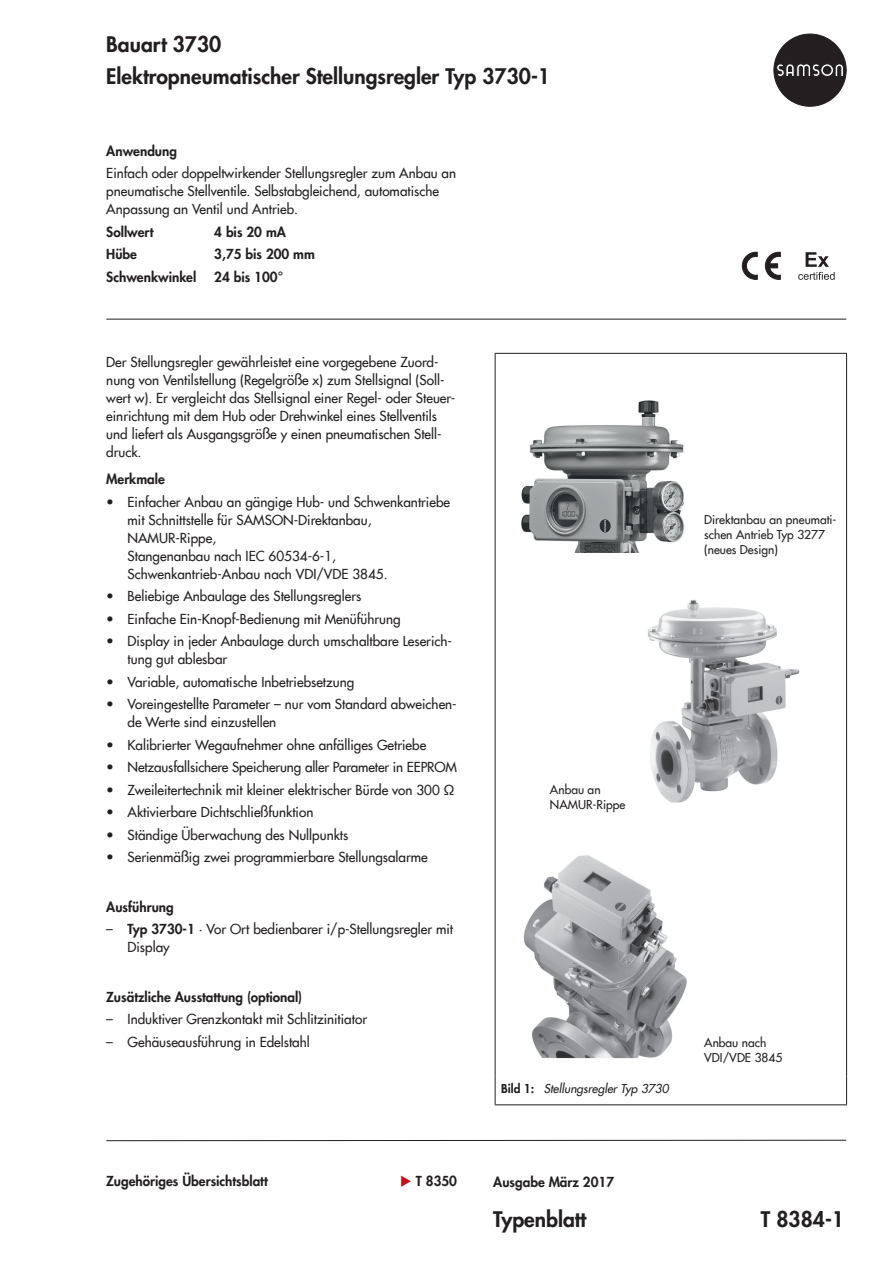
<style>
.page{position:relative;width:893px;height:1263px;background:#fff}
.page>*{position:absolute;margin:0;border:0;box-sizing:border-box;transform-origin:0 0}
.t1{font:800 21px/31.5px "Futura Com";color:#231f20}
.t2{font:500 13.5px/18px "Futura Com";color:#231f20}
.t3{font:800 13.5px "Futura Com";color:#231f20}
.t4{font:500 12px/15px "Futura Com";color:#231f20}
.t5{font:italic 500 12px "Futura Com";color:#231f20}
.s1{font-family:"Futura";font-weight:400}
.s2{font-weight:800}
.s3{font-weight:800;font-style:normal}
.s4{color:#be151b}
</style>
<div class="page">
<svg style="left:774px;top:34px;width:72px;height:72px"></svg>
<hr style="left:106px;top:319px;width:740px;height:1px;background:#231f20">
<svg style="left:106px;top:1139px;width:741px;height:2px"></svg>
<svg style="left:742px;top:252px;width:15px;height:27px"></svg>
<svg style="left:765px;top:252px;width:15px;height:27px"></svg>
<hr style="left:767px;top:264px;width:11px;height:4px;background:#231f20">
<svg style="left:798px;top:252px;width:37px;height:28px"></svg>
<hr style="left:495px;top:353px;width:352px;height:1px;background:#231f20">
<hr style="left:495px;top:354px;width:1px;height:722px;background:#231f20">
<hr style="left:846px;top:354px;width:1px;height:722px;background:#231f20">
<svg style="left:495px;top:1076px;width:1px;height:28px"></svg>
<svg style="left:846px;top:1076px;width:1px;height:28px"></svg>
<hr style="left:495px;top:1104px;width:352px;height:1px;background:#231f20">
<img style="left:521px;top:400px;width:164px;height:152px">
<img style="left:648px;top:599px;width:152px;height:204px">
<img style="left:523px;top:855px;width:164px;height:204px">
<h1 class="t1" style="left:106px;top:28px;width:445px">Bauart 3730<br>Elektropneumatischer Stellungsregler Typ 3730-1</h1>
<p class="t3" style="left:106px;top:140px;width:72px">Anwendung</p>
<p class="t2" style="left:106px;top:163px;width:351px">Einfach oder doppeltwirkender Stellungsregler zum Anbau an pneumatische Stellventile. Selbstabgleichend, automatische<br>Anpassung an Ventil und Antrieb.</p>
<p class="t3" style="left:106px;top:221px;width:49px">Sollwert</p>
<p class="t3" style="left:214px;top:221px;width:73px">4 bis 20 mA</p>
<p class="t3" style="left:106px;top:244px;width:32px">Hübe</p>
<p class="t3" style="left:214px;top:244px;width:102px">3,75 bis 200 mm</p>
<p class="t3" style="left:106px;top:266px;width:91px">Schwenkwinkel</p>
<p class="t3" style="left:214px;top:266px;width:70px">24 bis 100°</p>
<p class="t2" style="left:106px;top:352px;width:351px">Der Stellungsregler gewährleistet eine vorgegebene Zuord&shy;nung von Ventilstellung (Regelgröße x) zum Stellsignal (Soll&shy;wert w). Er vergleicht das Stellsignal einer Regel- oder Steuer&shy;einrichtung mit dem Hub oder Drehwinkel eines Stellventils und liefert als Ausgangsgröße y einen pneumatischen Stell&shy;druck.</p>
<p class="t3" style="left:106px;top:469px;width:60px">Merkmale</p>
<p class="t2" style="left:128px;top:492px;width:324px;text-indent:-21px"><span class="s1">•</span> Einfacher Anbau an gängige Hub- und Schwenkantriebe mit Schnittstelle für SAMSON-Direktanbau, NAMUR-Rippe,<br>Stangenanbau nach IEC 60534-6-1, Schwenkantrieb-Anbau nach VDI/VDE 3845.</p>
<p class="t2" style="left:106px;top:586px;width:256px"><span class="s1">•</span> Beliebige Anbaulage des Stellungsreglers</p>
<p class="t2" style="left:106px;top:609px;width:296px"><span class="s1">•</span> Einfache Ein-Knopf-Bedienung mit Menüführung</p>
<p class="t2" style="left:128px;top:631px;width:326px;text-indent:-21px"><span class="s1">•</span> Display in jeder Anbaulage durch umschaltbare Leserich&shy;tung gut ablesbar</p>
<p class="t2" style="left:106px;top:672px;width:250px"><span class="s1">•</span> Variable, automatische Inbetriebsetzung</p>
<p class="t2" style="left:128px;top:694px;width:331px;text-indent:-21px"><span class="s1">•</span> Voreingestellte Parameter – nur vom Standard abweichen&shy;de Werte sind einzustellen</p>
<p class="t2" style="left:106px;top:735px;width:321px"><span class="s1">•</span> Kalibrierter Wegaufnehmer ohne anfälliges Getriebe</p>
<p class="t2" style="left:106px;top:757px;width:352px"><span class="s1">•</span> Netzausfallsichere Speicherung aller Parameter in EEPROM</p>
<p class="t2" style="left:106px;top:780px;width:350px"><span class="s1">•</span> Zweileitertechnik mit kleiner elektrischer Bürde von 300 Ω</p>
<p class="t2" style="left:106px;top:802px;width:209px"><span class="s1">•</span> Aktivierbare Dichtschließfunktion</p>
<p class="t2" style="left:106px;top:825px;width:244px"><span class="s1">•</span> Ständige Überwachung des Nullpunkts</p>
<p class="t2" style="left:106px;top:847px;width:323px"><span class="s1">•</span> Serienmäßig zwei programmierbare Stellungsalarme</p>
<p class="t3" style="left:106px;top:896px;width:69px">Ausführung</p>
<p class="t2" style="left:128px;top:919px;width:327px;text-indent:-21px"><span class="s1">–</span> <span class="s2">Typ 3730-1</span> · Vor Ort bedienbarer i/p-Stellungsregler mit<br>Display</p>
<p class="t3" style="left:106px;top:986px;width:197px">Zusätzliche Ausstattung (optional)</p>
<p class="t2" style="left:106px;top:1009px;width:262px"><span class="s1">–</span> Induktiver Grenzkontakt mit Schlitzinitiator</p>
<p class="t2" style="left:106px;top:1032px;width:205px"><span class="s1">–</span> Gehäuseausführung in Edelstahl</p>
<p class="t4" style="left:550px;top:782px;width:77px">Anbau an<br>NAMUR-Rippe</p>
<p class="t5" style="left:501px;top:1079px;width:169px"><span class="s3">Bild 1:</span> Stellungsregler Typ 3730</p>
<p class="t3" style="left:106px;top:1171px;width:163px">Zugehöriges Übersichtsblatt</p>
<p class="t3" style="left:400px;top:1171px;width:58px"><span class="s4">◆</span> T 8350</p>
<p class="t3" style="left:493px;top:1172px;width:122px">Ausgabe März 2017</p>
<p class="t4" style="left:704px;top:511px;width:134px">Direktanbau an pneumati&shy;schen Antrieb Typ 3277 (neues Design)</p>
<p class="t4" style="left:704px;top:1034px;width:80px">Anbau nach<br>VDI/VDE 3845</p>
<h1 class="t1" style="left:493px;top:1203px;width:95px">Typenblatt</h1>
<h1 class="t1" style="left:761px;top:1203px;width:85px">T 8384-1</h1>
</div>
